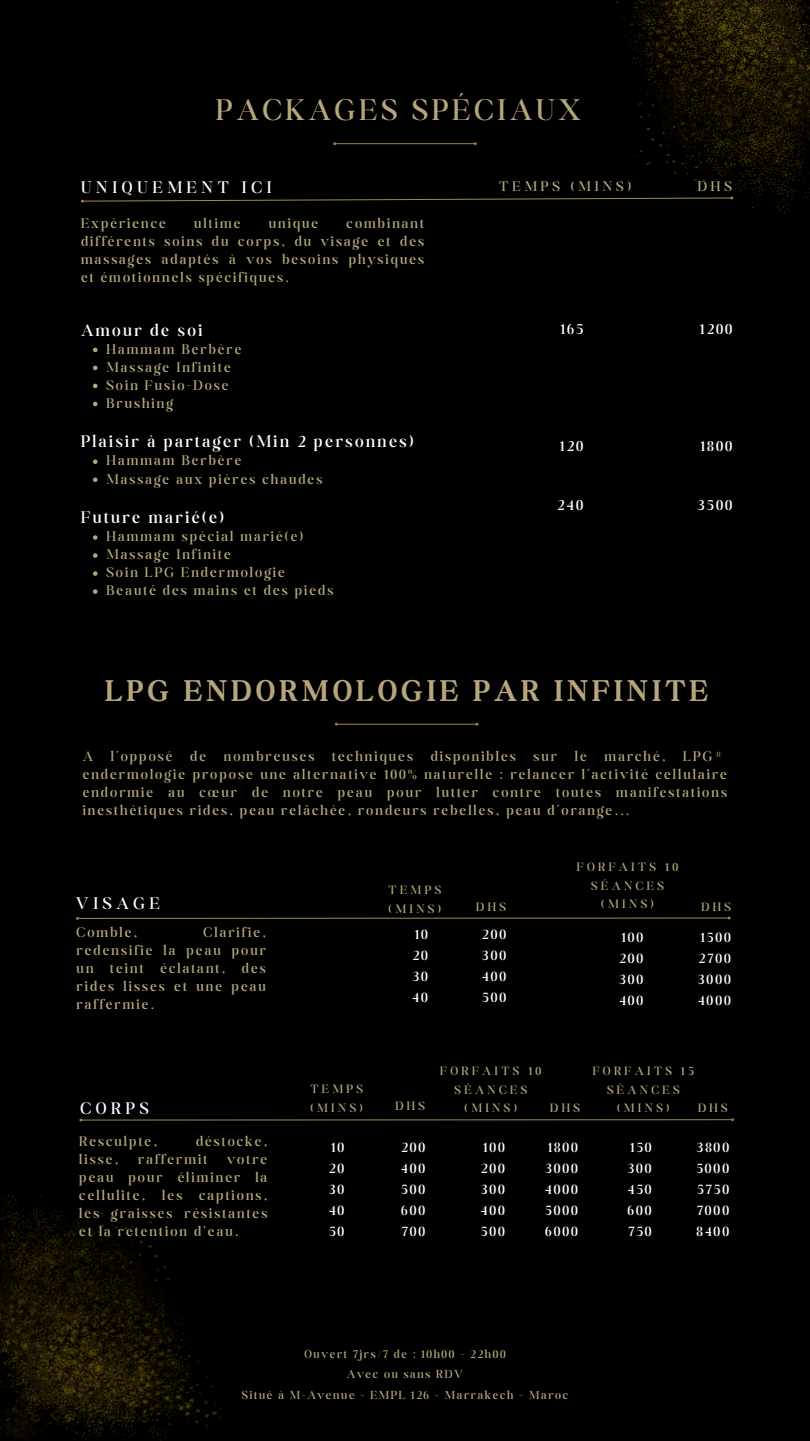
<style>
.page{position:relative;width:810px;height:1441px;background:#fff}
.page>*{position:absolute;margin:0;border:0;box-sizing:border-box;transform-origin:0 0}
.t1{font:700 32px "Boston Angel";letter-spacing:.135em;color:#b7a67c}
.t2{font:300 32px "Boston Angel";letter-spacing:.135em;color:#b7a67c}
.t3{font:300 18px "Boston Angel";letter-spacing:.14em;color:#fff}
.t4{font:300 18px "Boston Angel";letter-spacing:.27em;color:#fff}
.t5{font:300 16px "Boston Angel";letter-spacing:.14em;color:#fff}
.t6{font:300 15px/18px "Boston Angel";letter-spacing:.14em;color:#b7a67c}
.t7{font:300 15px/21px "Boston Angel";letter-spacing:.14em;color:#fff;text-align:justify}
.t8{font:300 15px "Boston Angel";letter-spacing:.27em;color:#b7a67c}
.t9{font:300 13px/18.8px "Boston Angel";letter-spacing:.27em;color:#b7a67c;text-align:center}
.t10{font:300 12.5px/20.2px "Boston Angel";letter-spacing:.14em;color:#b7a67c;text-align:center}
</style>
<div class="page">
<div style="left:0;top:0;width:810px;height:1440px;background:#000"></div>
<img style="left:0;top:1195px;width:222px;height:245px">
<hr style="left:336px;top:143px;width:138px;height:1px;background:#a4884b">
<svg style="left:333px;top:142px;width:4px;height:4px"></svg>
<svg style="left:473px;top:142px;width:4px;height:4px"></svg>
<svg style="left:81px;top:198px;width:526px;height:5px"></svg>
<svg style="left:76px;top:916px;width:655px;height:4px"></svg>
<svg style="left:79px;top:1118px;width:655px;height:3px"></svg>
<hr style="left:337px;top:723px;width:139px;height:1px;background:#a4884b">
<svg style="left:334px;top:722px;width:5px;height:4px"></svg>
<svg style="left:475px;top:722px;width:4px;height:4px"></svg>
<img style="left:607px;top:0;width:203px;height:213px">
<svg style="left:93px;top:347px;width:5px;height:5px"></svg>
<svg style="left:93px;top:365px;width:5px;height:5px"></svg>
<svg style="left:93px;top:383px;width:5px;height:5px"></svg>
<svg style="left:93px;top:401px;width:5px;height:5px"></svg>
<svg style="left:93px;top:459px;width:5px;height:5px"></svg>
<svg style="left:93px;top:477px;width:5px;height:5px"></svg>
<svg style="left:93px;top:535px;width:5px;height:4px"></svg>
<svg style="left:93px;top:553px;width:5px;height:4px"></svg>
<svg style="left:93px;top:571px;width:5px;height:4px"></svg>
<svg style="left:93px;top:589px;width:5px;height:4px"></svg>
<h1 class="t2" style="left:216px;top:91px;width:365px">PACKAGES SPÉCIAUX</h1>
<p class="t4" style="left:81px;top:176px;width:192px">UNIQUEMENT ICI</p>
<p class="t6" style="left:81px;top:214px;width:86px">Expérience</p>
<p class="t6" style="left:194px;top:214px;width:48px">ultime</p>
<p class="t6" style="left:269px;top:214px;width:51px">unique</p>
<p class="t6" style="left:81px;top:214px;width:345px;text-align:justify;text-indent:266px">combinant différents soins du corps, du visage et des massages adaptés à vos besoins physiques et émotionnels spécifiques.</p>
<p class="t3" style="left:81px;top:319px;width:123px">Amour de soi</p>
<p class="t6" style="left:106px;top:340px;width:136px">Hammam Berbère<br>Massage Infinite<br>Soin Fusio-Dose<br>Brushing</p>
<p class="t3" style="left:81px;top:431px;width:334px">Plaisir à partager (Min 2 personnes)</p>
<p class="t6" style="left:106px;top:451px;width:217px">Hammam Berbère<br>Massage aux pières chaudes</p>
<p class="t3" style="left:81px;top:506px;width:144px">Future marié(e)</p>
<p class="t6" style="left:106px;top:527px;width:228px">Hammam spécial marié(e)<br>Massage Infinite<br>Soin LPG Endermologie<br>Beauté des mains et des pieds</p>
<p class="t8" style="left:499px;top:177px;width:133px">TEMPS (MINS)</p>
<p class="t6" style="left:698px;top:177px;width:36px">DHS</p>
<p class="t5" style="left:561px;top:319px;width:24px">165</p>
<p class="t5" style="left:700px;top:319px;width:34px">1200</p>
<p class="t5" style="left:560px;top:436px;width:24px">120</p>
<p class="t5" style="left:701px;top:436px;width:33px">1800</p>
<p class="t5" style="left:557px;top:495px;width:27px">240</p>
<p class="t5" style="left:698px;top:495px;width:36px">3500</p>
<h1 class="t1" style="left:105px;top:671px;width:604px">LPG ENDORMOLOGIE PAR INFINITE</h1>
<p class="t6" style="left:83px;top:747px;width:646px">A l’opposé de nombreuses techniques disponibles sur le marché, LPG®️ endermologie propose une alternative 100% naturelle : relancer l’activité cellulaire endormie au cœur de notre peau pour lutter contre toutes manifestations inesthétiques rides, peau relâchée, rondeurs rebelles, peau d’orange...</p>
<p class="t3" style="left:76px;top:892px;width:85px">VISAGE</p>
<p class="t9" style="left:389px;top:880px;width:54px;text-align:left">TEMPS (MINS)</p>
<p class="t9" style="left:577px;top:857px;width:103px">FORFAITS 10<br>SÉANCES</p>
<p class="t9" style="left:476px;top:897px;width:31px">DHS</p>
<p class="t9" style="left:601px;top:894px;width:54px">(MINS)</p>
<p class="t9" style="left:701px;top:897px;width:31px">DHS</p>
<p class="t6" style="left:77px;top:923px;width:191px;text-align:justify;text-indent:127px">Clarifie, redensifie la peau pour un teint éclatant, des rides lisses et une peau raffermie.</p>
<p class="t7" style="left:482px;top:923px;width:26px">200<br>300<br>400<br>500</p>
<p class="t7" style="left:619px;top:926px;width:26px">100<br>200<br>300<br>400</p>
<p class="t7" style="left:698px;top:926px;width:34px">1500<br>2700<br>3000<br>4000</p>
<p class="t6" style="left:77px;top:923px;width:62px">Comble,</p>
<p class="t7" style="left:412px;top:923px;width:17px">10<br>20<br>30<br>40</p>
<p class="t3" style="left:81px;top:1097px;width:69px">CORPS</p>
<p class="t6" style="left:79px;top:1132px;width:79px">Resculpte,</p>
<p class="t6" style="left:196px;top:1132px;width:73px">déstocke,</p>
<p class="t6" style="left:79px;top:1150px;width:40px">lisse,</p>
<p class="t6" style="left:138px;top:1150px;width:71px">raffermit</p>
<p class="t6" style="left:79px;top:1150px;width:189px;text-align:justify;text-indent:148px">votre peau pour éliminer la cellulite, les captions, les graisses résistantes et la retention d'eau.</p>
<p class="t9" style="left:310px;top:1079px;width:54px;text-align:left">TEMPS (MINS)</p>
<p class="t7" style="left:329px;top:1136px;width:17px">10<br>20<br>30<br>40<br>50</p>
<p class="t9" style="left:440px;top:1061px;width:103px">FORFAITS 10<br>SÉANCES (MINS)</p>
<p class="t9" style="left:593px;top:1061px;width:103px">FORFAITS 15<br>SÉANCES</p>
<p class="t9" style="left:395px;top:1096px;width:31px">DHS</p>
<p class="t7" style="left:401px;top:1136px;width:26px">200<br>400<br>500<br>600<br>700</p>
<p class="t7" style="left:481px;top:1136px;width:26px">100<br>200<br>300<br>400<br>500</p>
<p class="t7" style="left:545px;top:1136px;width:34px">1800<br>3000<br>4000<br>5000<br>6000</p>
<p class="t7" style="left:627px;top:1136px;width:26px">150<br>300<br>450<br>600<br>750</p>
<p class="t7" style="left:696px;top:1136px;width:34px">3800<br>5000<br>5750<br>7000<br>8400</p>
<p class="t9" style="left:550px;top:1098px;width:31px">DHS</p>
<p class="t9" style="left:617px;top:1098px;width:54px">(MINS)</p>
<p class="t9" style="left:698px;top:1098px;width:31px">DHS</p>
<p class="t10" style="left:242px;top:1343px;width:328px">Ouvert 7jrs/7 de : 10h00 - 22h00<br>Avec ou sans RDV<br>Situé à M-Avenue - EMPL 126 - Marrakech - Maroc</p>
</div>
